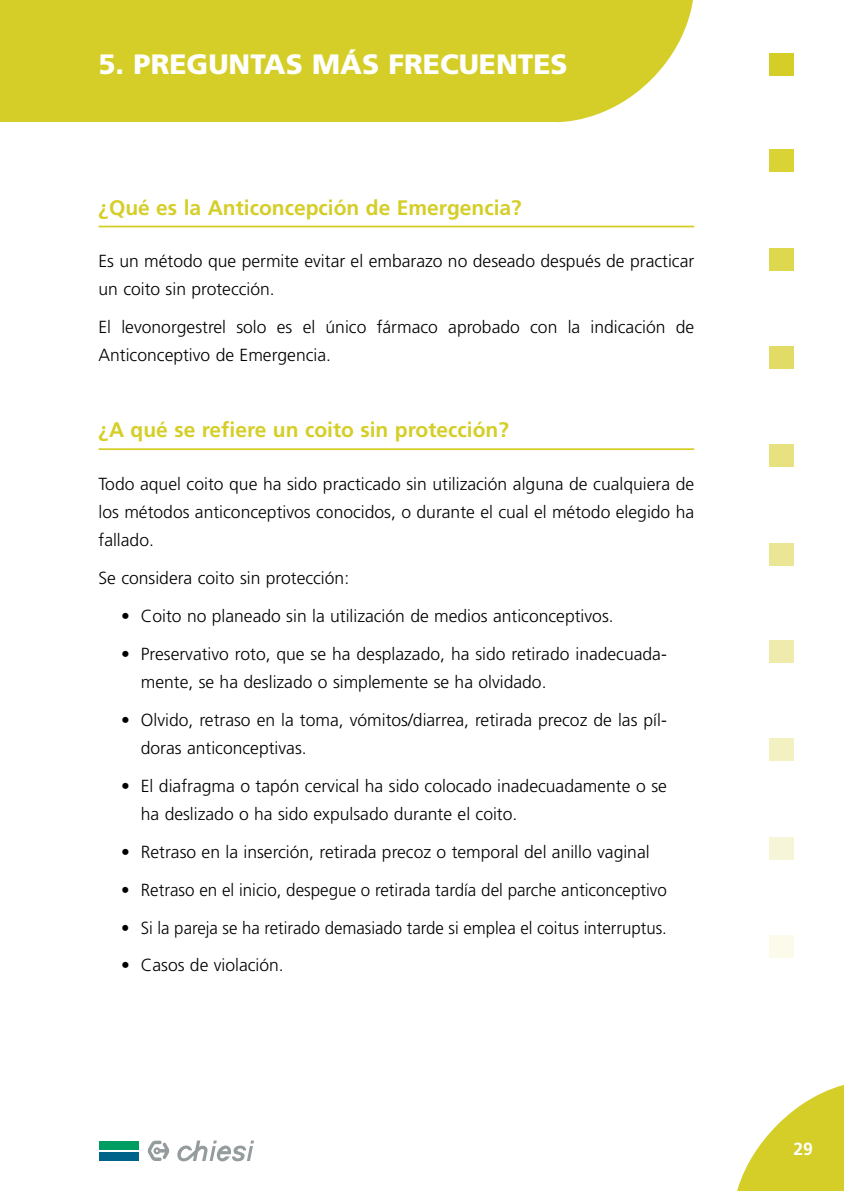
<style>
.page{position:relative;width:844px;height:1191px;background:#fff}
.page>*{position:absolute;margin:0;border:0;box-sizing:border-box;transform-origin:0 0}
.t1{font:900 28px "Frutiger";color:#fff}
.t2{font:700 21px "Frutiger";color:#d5ce28}
.t3{font:300 17.5px/28px "Frutiger";color:#000}
.t4{font:300 17.5px "Frutiger";color:#000;scale:.96 1}
.t5{font:700 17.5px "Frutiger";color:#fff}
</style>
<div class="page">
<svg style="left:737px;top:1085px;width:106px;height:106px"></svg>
<hr style="left:98px;top:226px;width:596px;height:1px;background:#d5ce28">
<hr style="left:98px;top:448px;width:596px;height:2px;background:#d5ce28">
<div style="left:769px;top:640px;width:24px;height:23px;background:#efebac"></div>
<div style="left:769px;top:543px;width:24px;height:22px;background:#eae696"></div>
<div style="left:769px;top:444px;width:24px;height:23px;background:#e7e17f"></div>
<div style="left:769px;top:346px;width:24px;height:23px;background:#e2dc66"></div>
<div style="left:769px;top:248px;width:24px;height:23px;background:#ded84e"></div>
<div style="left:769px;top:149px;width:24px;height:23px;background:#d9d336"></div>
<div style="left:769px;top:53px;width:24px;height:23px;background:#d5ce28"></div>
<div style="left:769px;top:934px;width:24px;height:23px;background:#fcfaeb"></div>
<div style="left:769px;top:837px;width:24px;height:22px;background:#f7f5d7"></div>
<div style="left:769px;top:738px;width:24px;height:23px;background:#f3f1c2"></div>
<div style="left:0;top:0;width:557px;height:122px;background:#d5ce28"></div>
<svg style="left:557px;top:0;width:136px;height:123px"></svg>
<svg style="left:177px;top:1140px;width:77px;height:21px"></svg>
<svg style="left:148px;top:1140px;width:21px;height:21px"></svg>
<div style="left:99px;top:1141px;width:39px;height:8px;background:#009d63"></div>
<div style="left:99px;top:1152px;width:39px;height:8px;background:#00638a"></div>
<h1 class="t1" style="left:98px;top:53px;width:470px">5. PREGUNTAS MÁS FRECUENTES</h1>
<p class="t2" style="left:98px;top:199px;width:424px">¿Qué es la Anticoncepción de Emergencia?</p>
<p class="t3" style="left:98px;top:249px;width:597px">Es un método que permite evitar el embarazo no deseado después de practicar un coito sin protección.</p>
<p class="t3" style="left:98px;top:314px;width:597px">El levonorgestrel solo es el único fármaco aprobado con la indicación de<br>Anticonceptivo de Emergencia.</p>
<p class="t2" style="left:98px;top:421px;width:412px">¿A qué se refiere un coito sin protección?</p>
<p class="t3" style="left:98px;top:471px;width:597px;text-align:justify">Todo aquel coito que ha sido practicado sin utilización alguna de cualquiera de los métodos anticonceptivos conocidos, o durante el cual el método elegido ha fallado.</p>
<p class="t3" style="left:98px;top:565px;width:252px">Se considera coito sin protección:</p>
<p class="t3" style="left:121px;top:603px;width:494px">• Coito no planeado sin la utilización de medios anticonceptivos.</p>
<p class="t3" style="left:141px;top:641px;width:527px;text-indent:-20px">• Preservativo roto, que se ha desplazado, ha sido retirado inadecuada&shy;mente, se ha deslizado o simplemente se ha olvidado.</p>
<p class="t3" style="left:141px;top:707px;width:527px;text-indent:-20px">• Olvido, retraso en la toma, vómitos/diarrea, retirada precoz de las píl&shy;doras anticonceptivas.</p>
<p class="t3" style="left:141px;top:773px;width:527px;text-indent:-20px">• El diafragma o tapón cervical ha sido colocado inadecuadamente o se ha deslizado o ha sido expulsado durante el coito.</p>
<p class="t3" style="left:121px;top:839px;width:530px">• Retraso en la inserción, retirada precoz o temporal del anillo vaginal</p>
<p class="t3" style="left:121px;top:877px;width:547px">• Retraso en el inicio, despegue o retirada tardía del parche anticonceptivo</p>
<p class="t4" style="left:121px;top:920px;width:570px">• Si la pareja se ha retirado demasiado tarde si emplea el coitus interruptus.</p>
<p class="t3" style="left:121px;top:952px;width:164px">• Casos de violación.</p>
<p class="t5" style="left:793px;top:1141px;width:21px">29</p>
</div>
